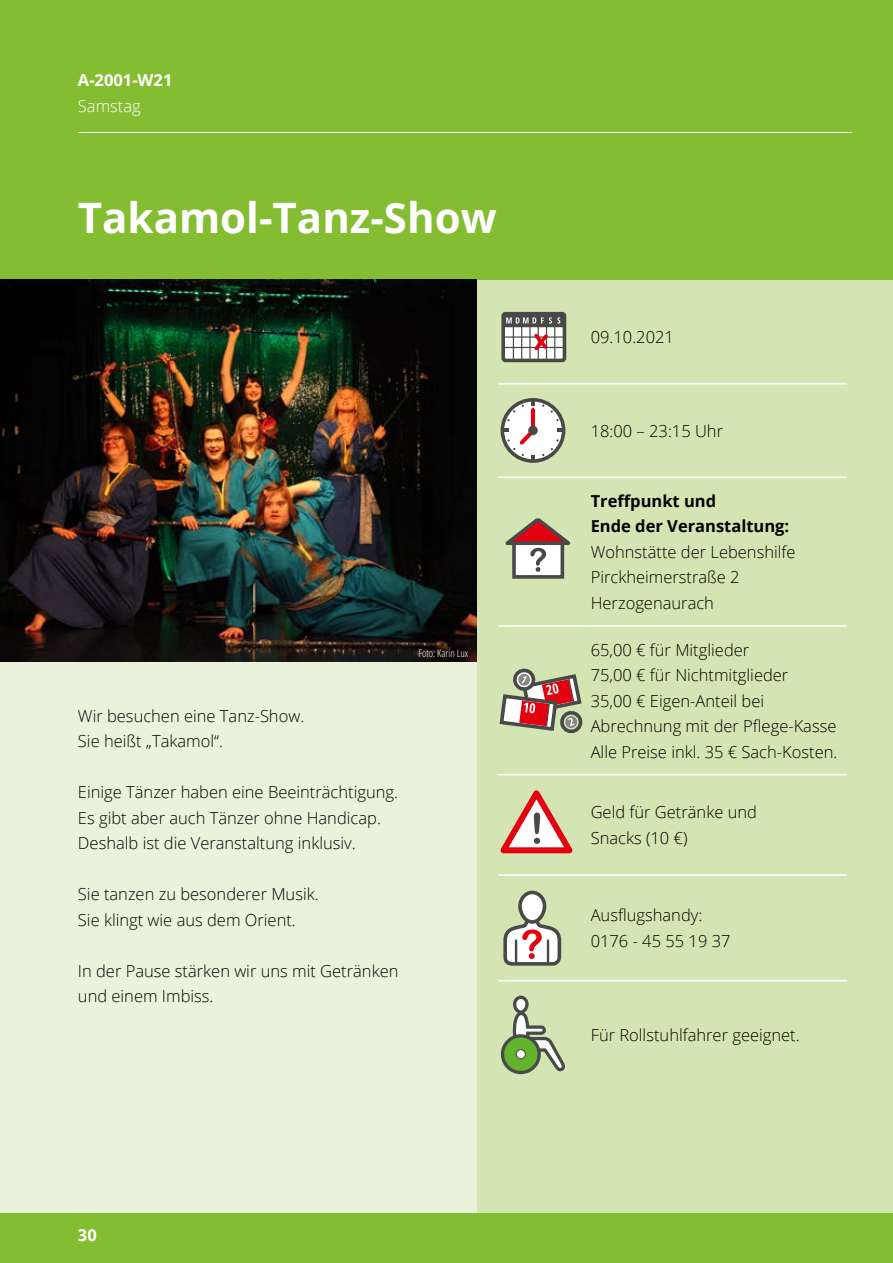
<style>
.page{position:relative;width:893px;height:1263px;background:#fff}
.page>*{position:absolute;margin:0;border:0;box-sizing:border-box;transform-origin:0 0}
.t1{font:700 42px "Open Sans";color:#fff}
.t2{font:300 16.5px/25.5px "Open Sans";color:#000}
.t3{font:700 16.5px/25.5px "Open Sans";color:#000}
.t4{font:700 16.5px "Open Sans";color:#fff}
.t5{font:300 16.5px "Open Sans";color:#fff}
.t6{font:300 condensed 10.5px "Open Sans";color:#fff}
</style>
<div class="page">
<div style="left:476px;top:280px;width:417px;height:983px;background:#d4e5b4"></div>
<div style="left:0;top:655px;width:476px;height:558px;background:#eaf2db"></div>
<div style="left:0;top:0;width:893px;height:280px;background:#85bd32"></div>
<div style="left:0;top:1213px;width:893px;height:50px;background:#85bd32"></div>
<img style="left:0;top:280px;width:476px;height:382px">
<hr style="left:78px;top:132px;width:774px;height:1px;background:#fff">
<hr style="left:498px;top:383px;width:93px;height:1px;background:#fff">
<hr style="left:591px;top:383px;width:256px;height:1px;background:#fff">
<hr style="left:498px;top:477px;width:93px;height:1px;background:#fff">
<hr style="left:591px;top:477px;width:256px;height:1px;background:#fff">
<hr style="left:498px;top:625px;width:93px;height:2px;background:#fff">
<hr style="left:591px;top:625px;width:256px;height:2px;background:#fff">
<hr style="left:498px;top:774px;width:93px;height:1px;background:#fff">
<hr style="left:591px;top:774px;width:256px;height:1px;background:#fff">
<hr style="left:498px;top:874px;width:93px;height:2px;background:#fff">
<hr style="left:591px;top:874px;width:256px;height:2px;background:#fff">
<hr style="left:498px;top:980px;width:93px;height:1px;background:#fff">
<hr style="left:591px;top:980px;width:256px;height:1px;background:#fff">
<svg style="left:501px;top:311px;width:66px;height:52px;background:#a49d9a"></svg>
<svg style="left:500px;top:398px;width:66px;height:65px"></svg>
<svg style="left:505px;top:518px;width:66px;height:61px"></svg>
<svg style="left:499px;top:668px;width:84px;height:66px"></svg>
<svg style="left:500px;top:790px;width:73px;height:64px"></svg>
<svg style="left:503px;top:890px;width:59px;height:76px"></svg>
<svg style="left:500px;top:995px;width:66px;height:80px"></svg>
<p class="t4" style="left:78px;top:69px;width:96px">A-2001-W21</p>
<p class="t5" style="left:78px;top:94px;width:64px">Samstag</p>
<h1 class="t1" style="left:78px;top:188px;width:420px">Takamol-Tanz-Show</h1>
<p class="t2" style="left:78px;top:702px;width:228px">Wir besuchen eine Tanz-Show.<br>Sie heißt „Takamol“.</p>
<p class="t2" style="left:78px;top:779px;width:322px">Einige Tänzer haben eine Beeinträchtigung.<br>Es gibt aber auch Tänzer ohne Handicap.<br>Deshalb ist die Veranstaltung inklusiv.</p>
<p class="t2" style="left:78px;top:881px;width:242px">Sie tanzen zu besonderer Musik.<br>Sie klingt wie aus dem Orient.</p>
<p class="t2" style="left:78px;top:957px;width:322px">In der Pause stärken wir uns mit Getränken und einem Imbiss.</p>
<p class="t6" style="left:418px;top:646px;width:51px">Foto: Karin Lux</p>
<p class="t4" style="left:78px;top:1223px;width:20px">30</p>
<p class="t2" style="left:591px;top:324px;width:85px">09.10.2021</p>
<p class="t2" style="left:591px;top:418px;width:134px">18:00 – 23:15 Uhr</p>
<p class="t3" style="left:591px;top:488px;width:200px">Treffpunkt und<br>Ende der Veranstaltung:</p>
<p class="t2" style="left:591px;top:539px;width:206px">Wohnstätte der Lebenshilfe<br>Pirckheimerstraße 2<br>Herzogenaurach</p>
<p class="t2" style="left:591px;top:636px;width:248px">65,00 € für Mitglieder<br>75,00 € für Nichtmitglieder<br>35,00 € Eigen-Anteil bei<br>Abrechnung mit der Pflege-Kasse<br>Alle Preise inkl. 35 € Sach-Kosten.</p>
<p class="t2" style="left:591px;top:799px;width:168px">Geld für Getränke und<br>Snacks (10 €)</p>
<p class="t2" style="left:591px;top:902px;width:141px">Ausflugshandy:<br>0176 - 45 55 19 37</p>
<p class="t2" style="left:591px;top:1022px;width:211px">Für Rollstuhlfahrer geeignet.</p>
</div>
